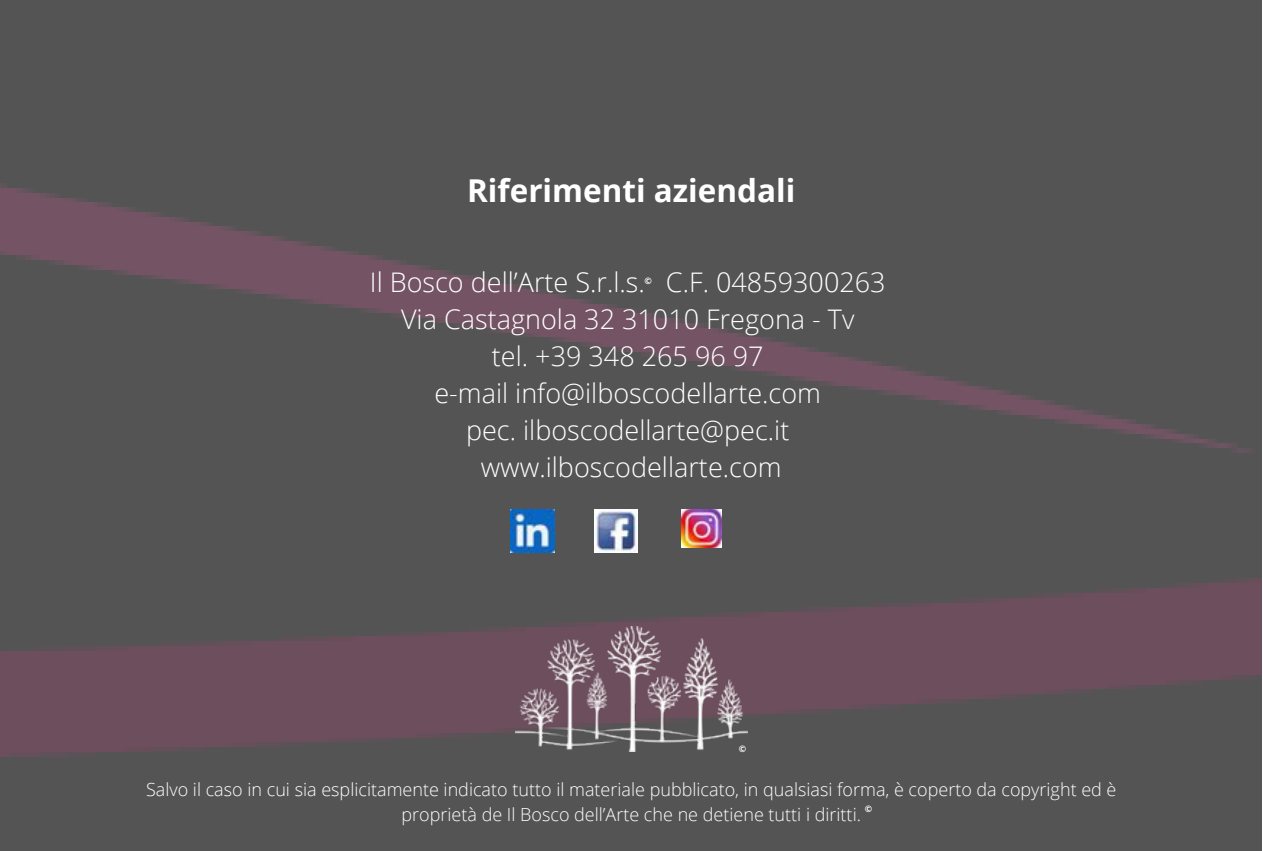
<style>
.page{position:relative;width:1263px;height:851px;background:#fff}
.page>*{position:absolute;margin:0;border:0;box-sizing:border-box;transform-origin:0 0}
.t1{font:700 31.5px "Open Sans";color:#fff}
.t2{font:300 27px/37px "Open Sans";color:#fff;text-align:center}
.t3{font:300 18px/24.8px "Open Sans";color:#fff;text-align:center}
.t4{font:700 9px "Open Sans";color:#fff}
</style>
<div class="page">
<img style="left:0;top:0;width:1262px;height:850px">
<img style="left:511px;top:509px;width:44px;height:43px">
<img style="left:594px;top:509px;width:43px;height:43px">
<img style="left:681px;top:509px;width:41px;height:39px">
<img style="left:515px;top:626px;width:233px;height:125px">
<p class="t1" style="left:467px;top:169px;width:330px">Riferimenti aziendali</p>
<p class="t2" style="left:370px;top:263px;width:517px">Il Bosco dell’Arte S.r.l.s. C.F. 04859300263<br>Via Castagnola 32 31010 Fregona - Tv<br>tel. +39 348 265 96 97<br>e-mail info@ilboscodellarte.com<br>pec. ilboscodellarte@pec.it www.ilboscodellarte.com</p>
<p class="t4" style="left:645px;top:274px;width:9px">©</p>
<p class="t4" style="left:739px;top:742px;width:9px">©</p>
<p class="t3" style="left:146px;top:776px;width:972px">Salvo il caso in cui sia esplicitamente indicato tutto il materiale pubblicato, in qualsiasi forma, è coperto da copyright ed è proprietà de Il Bosco dell’Arte che ne detiene tutti i diritti.</p>
<p class="t4" style="left:865px;top:802px;width:9px">©</p>
</div>
